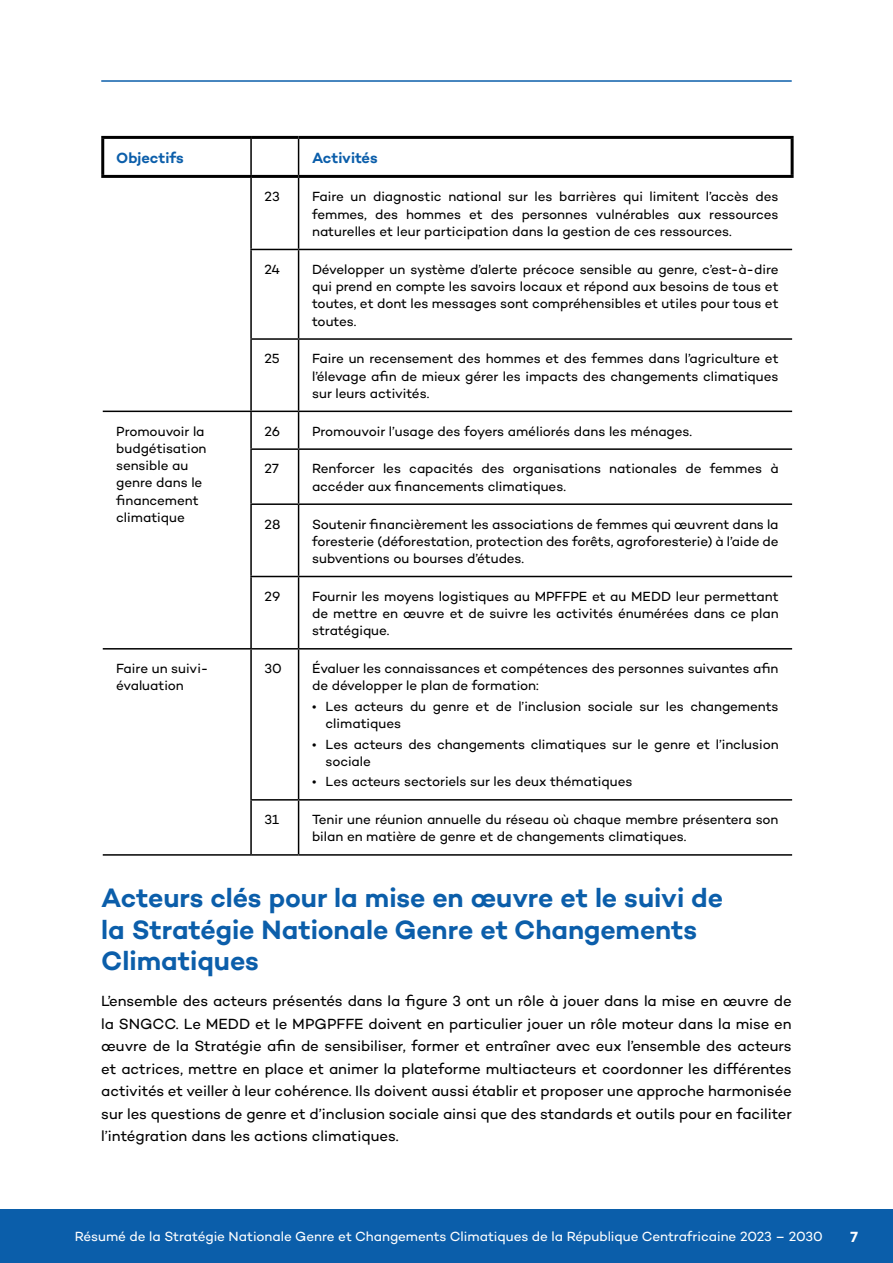
<style>
.page{position:relative;width:893px;height:1263px;background:#fff}
.page>*{position:absolute;margin:0;border:0;box-sizing:border-box;transform-origin:0 0}
.t1{font:600 27px/31.5px "Campton";letter-spacing:-.005em;color:#0b5eaa}
.t2{font:15px/22.5px "Campton";letter-spacing:-.005em;color:#000;text-align:justify}
.t3{font:600 15px "Campton";color:#0b5eaa}
.t4{font:600 15px "Campton";color:#fff}
.t5{font:13.5px/17.2px "Campton";letter-spacing:-.005em;color:#000}
.t6{font:13.5px "Campton";letter-spacing:-.005em;color:#fff}
</style>
<div class="page">
<hr style="left:101px;top:80px;width:691px;height:2px;background:#0b5eaa">
<div style="left:0;top:1209px;width:893px;height:54px;background:#0b5eaa"></div>
<hr style="left:251px;top:136px;width:48px;height:3px;background:#000">
<hr style="left:251px;top:175px;width:48px;height:3px;background:#000">
<hr style="left:250px;top:178px;width:2px;height:71px;background:#000">
<hr style="left:298px;top:178px;width:1px;height:71px;background:#000">
<hr style="left:250px;top:249px;width:49px;height:1px;background:#000">
<hr style="left:250px;top:250px;width:2px;height:88px;background:#000">
<hr style="left:299px;top:249px;width:493px;height:1px;background:#000">
<hr style="left:298px;top:250px;width:1px;height:88px;background:#000">
<hr style="left:250px;top:338px;width:49px;height:2px;background:#000">
<hr style="left:250px;top:340px;width:2px;height:71px;background:#000">
<hr style="left:299px;top:338px;width:493px;height:2px;background:#000">
<hr style="left:298px;top:340px;width:1px;height:71px;background:#000">
<hr style="left:103px;top:411px;width:148px;height:1px;background:#000">
<hr style="left:251px;top:411px;width:48px;height:1px;background:#000">
<hr style="left:250px;top:412px;width:2px;height:36px;background:#000">
<hr style="left:299px;top:411px;width:493px;height:1px;background:#000">
<hr style="left:298px;top:412px;width:1px;height:36px;background:#000">
<hr style="left:250px;top:448px;width:49px;height:2px;background:#000">
<hr style="left:250px;top:450px;width:2px;height:53px;background:#000">
<hr style="left:299px;top:448px;width:493px;height:2px;background:#000">
<hr style="left:298px;top:450px;width:1px;height:53px;background:#000">
<hr style="left:250px;top:503px;width:49px;height:2px;background:#000">
<hr style="left:250px;top:505px;width:2px;height:71px;background:#000">
<hr style="left:299px;top:503px;width:493px;height:2px;background:#000">
<hr style="left:298px;top:505px;width:1px;height:71px;background:#000">
<hr style="left:250px;top:576px;width:49px;height:1px;background:#000">
<hr style="left:250px;top:577px;width:2px;height:71px;background:#000">
<hr style="left:299px;top:576px;width:493px;height:1px;background:#000">
<hr style="left:298px;top:577px;width:1px;height:71px;background:#000">
<hr style="left:103px;top:648px;width:148px;height:1px;background:#000">
<hr style="left:251px;top:648px;width:48px;height:1px;background:#000">
<hr style="left:250px;top:649px;width:2px;height:150px;background:#000">
<hr style="left:299px;top:648px;width:493px;height:1px;background:#000">
<hr style="left:298px;top:649px;width:1px;height:150px;background:#000">
<hr style="left:250px;top:799px;width:49px;height:2px;background:#000">
<hr style="left:250px;top:801px;width:2px;height:53px;background:#000">
<hr style="left:299px;top:799px;width:493px;height:2px;background:#000">
<hr style="left:298px;top:801px;width:1px;height:53px;background:#000">
<hr style="left:103px;top:854px;width:148px;height:2px;background:#000">
<hr style="left:251px;top:854px;width:48px;height:2px;background:#000">
<hr style="left:299px;top:854px;width:493px;height:2px;background:#000">
<hr style="left:101px;top:136px;width:150px;height:3px;background:#000">
<hr style="left:101px;top:139px;width:3px;height:36px;background:#000">
<hr style="left:101px;top:175px;width:150px;height:3px;background:#000">
<hr style="left:250px;top:139px;width:2px;height:36px;background:#000">
<hr style="left:299px;top:136px;width:495px;height:3px;background:#000">
<hr style="left:791px;top:139px;width:3px;height:36px;background:#000">
<hr style="left:299px;top:175px;width:495px;height:3px;background:#000">
<hr style="left:298px;top:139px;width:1px;height:36px;background:#000">
<p class="t3" style="left:116px;top:148px;width:69px">Objectifs</p>
<p class="t3" style="left:312px;top:148px;width:67px">Activités</p>
<p class="t5" style="left:265px;top:188px;width:17px">23</p>
<p class="t5" style="left:312px;top:188px;width:468px;text-align:justify">Faire un diagnostic national sur les barrières qui limitent l’accès des femmes, des hommes et des personnes vulnérables aux ressources naturelles et leur participation dans la gestion de ces ressources.</p>
<p class="t5" style="left:265px;top:260px;width:17px">24</p>
<p class="t5" style="left:312px;top:260px;width:468px;text-align:justify">Développer un système d’alerte précoce sensible au genre, c’est-à-dire qui prend en compte les savoirs locaux et répond aux besoins de tous et toutes, et dont les messages sont compréhensibles et utiles pour tous et toutes.</p>
<p class="t5" style="left:265px;top:350px;width:17px">25</p>
<p class="t5" style="left:312px;top:350px;width:468px;text-align:justify">Faire un recensement des hommes et des femmes dans l’agriculture et l’élevage afin de mieux gérer les impacts des changements climatiques sur leurs activités.</p>
<p class="t5" style="left:116px;top:422px;width:92px">Promouvoir la budgétisation sensible au genre dans le financement climatique</p>
<p class="t5" style="left:265px;top:422px;width:17px">26</p>
<p class="t5" style="left:312px;top:422px;width:382px">Promouvoir l’usage des foyers améliorés dans les ménages.</p>
<p class="t5" style="left:265px;top:460px;width:16px">27</p>
<p class="t5" style="left:312px;top:460px;width:468px">Renforcer les capacités des organisations nationales de femmes à accéder aux financements climatiques.</p>
<p class="t5" style="left:265px;top:515px;width:17px">28</p>
<p class="t5" style="left:312px;top:515px;width:468px;text-align:justify">Soutenir financièrement les associations de femmes qui œuvrent dans la foresterie (déforestation, protection des forêts, agroforesterie) à l’aide de subventions ou bourses d’études.</p>
<p class="t5" style="left:265px;top:587px;width:17px">29</p>
<p class="t5" style="left:312px;top:587px;width:468px;text-align:justify">Fournir les moyens logistiques au MPFFPE et au MEDD leur permettant de mettre en œuvre et de suivre les activités énumérées dans ce plan stratégique.</p>
<p class="t5" style="left:116px;top:660px;width:94px">Faire un suivi&shy;évaluation</p>
<p class="t5" style="left:265px;top:660px;width:19px">30</p>
<p class="t5" style="left:312px;top:660px;width:468px">Évaluer les connaissances et compétences des personnes suivantes afin de développer le plan de formation:</p>
<p class="t5" style="left:326px;top:697px;width:454px;text-indent:-14px">• Les acteurs du genre et de l’inclusion sociale sur les changements climatiques</p>
<p class="t5" style="left:326px;top:735px;width:455px;text-indent:-14px">• Les acteurs des changements climatiques sur le genre et l’inclusion sociale</p>
<p class="t5" style="left:312px;top:773px;width:322px">• Les acteurs sectoriels sur les deux thématiques</p>
<p class="t5" style="left:265px;top:811px;width:16px">31</p>
<p class="t5" style="left:312px;top:811px;width:468px">Tenir une réunion annuelle du réseau où chaque membre présentera son bilan en matière de genre et de changements climatiques.</p>
<h1 class="t1" style="left:101px;top:882px;width:623px">Acteurs clés pour la mise en œuvre et le suivi de la Stratégie Nationale Genre et Changements<br>Climatiques</h1>
<p class="t2" style="left:101px;top:990px;width:692px">L’ensemble des acteurs présentés dans la figure 3 ont un rôle à jouer dans la mise en œuvre de la SNGCC. Le MEDD et le MPGPFFE doivent en particulier jouer un rôle moteur dans la mise en œuvre de la Stratégie afin de sensibiliser, former et entraîner avec eux l’ensemble des acteurs et actrices, mettre en place et animer la plateforme multiacteurs et coordonner les différentes activités et veiller à leur cohérence. Ils doivent aussi établir et proposer une approche harmonisée sur les questions de genre et d’inclusion sociale ainsi que des standards et outils pour en faciliter l’intégration dans les actions climatiques.</p>
<p class="t6" style="left:75px;top:1228px;width:749px">Résumé de la Stratégie Nationale Genre et Changements Climatiques de la République Centrafricaine 2023 – 2030</p>
<p class="t4" style="left:850px;top:1227px;width:9px">7</p>
</div>
